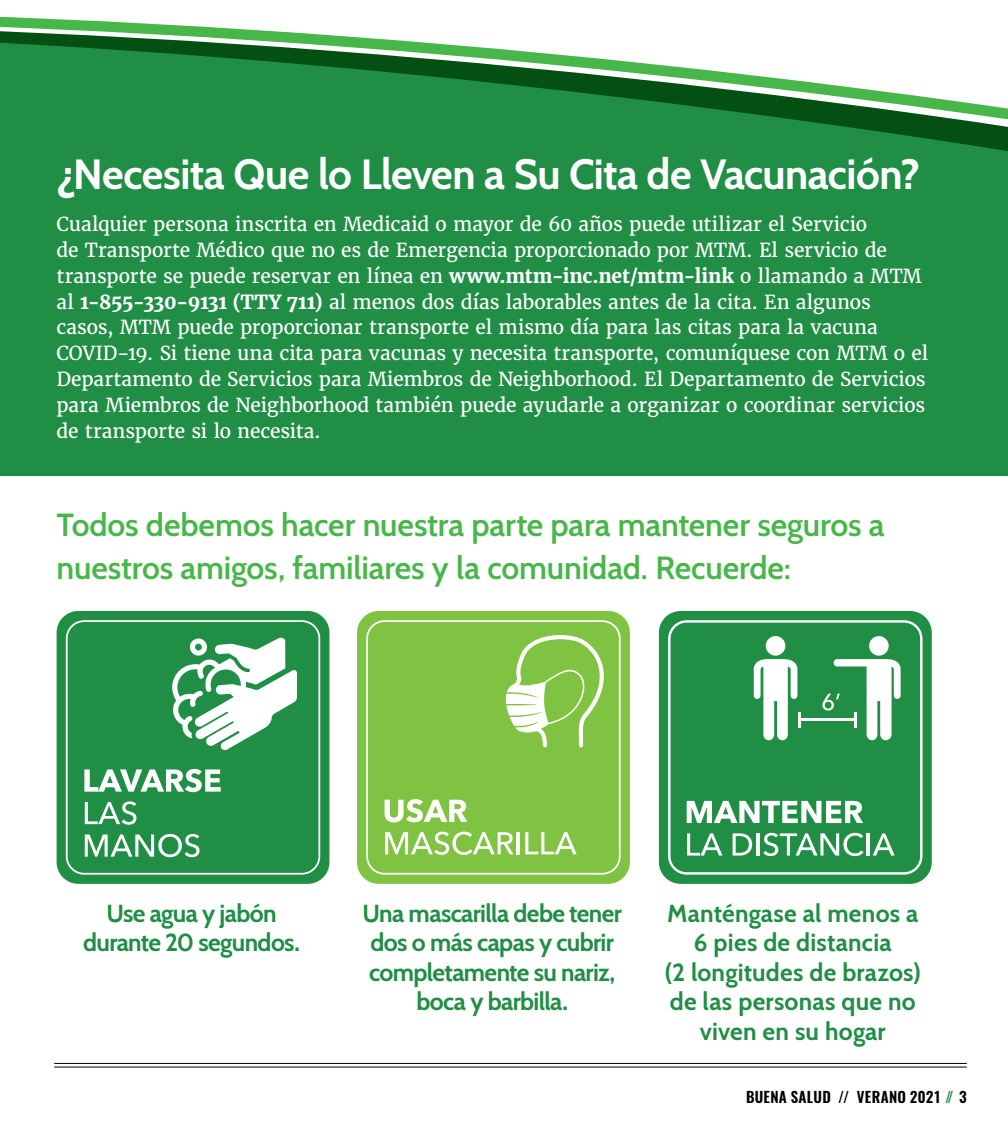
<style>
.page{position:relative;width:1008px;height:1134px;background:#fff}
.page>*{position:absolute;margin:0;border:0;box-sizing:border-box;transform-origin:0 0}
.body{font:700 42px "Cabin";letter-spacing:-.015em;color:#fff}
.body-2{font:600 32.02px/42.7px "Cabin";letter-spacing:-.005em;color:#48b749}
.body-3{font:700 24.5px/29.4px "Cabin";letter-spacing:-.02em;color:#208e44;text-align:center}
.body-4{font:700 24.5px/29.4px "Cabin";letter-spacing:.01em;color:#208e44;text-align:center}
.body-5{font:19.25px/25.9px "Merriweather";letter-spacing:-.005em;color:#fff}
.t1{font:600 14.88px "Oswald";letter-spacing:.02em;color:#000}
.s1{font-weight:700}
.s2{color:#208e44}
</style>
<div class="page">
<div style="left:57px;top:611px;width:272px;height:273px;background:#208e44;border-radius:22px"></div>
<div style="left:66px;top:620px;width:254px;height:255px;border:2px solid #fff;border-radius:17px"></div>
<svg style="left:84px;top:769px;width:137px;height:23px"></svg>
<svg style="left:85px;top:801px;width:51px;height:24px"></svg>
<svg style="left:85px;top:834px;width:115px;height:23px"></svg>
<svg style="left:172px;top:637px;width:125px;height:114px"></svg>
<div style="left:357px;top:611px;width:273px;height:273px;background:#80c342;border-radius:22px"></div>
<div style="left:366px;top:620px;width:255px;height:255px;border:2px solid #fff;border-radius:17px"></div>
<svg style="left:385px;top:799px;width:82px;height:23px"></svg>
<svg style="left:385px;top:832px;width:128px;height:23px"></svg>
<hr style="left:517px;top:832px;width:3px;height:22px;background:#fff">
<svg style="left:525px;top:832px;width:52px;height:22px"></svg>
<svg style="left:506px;top:635px;width:98px;height:112px"></svg>
<div style="left:659px;top:611px;width:273px;height:273px;background:#208e44;border-radius:22px"></div>
<svg style="left:668px;top:620px;width:255px;height:255px"></svg>
<svg style="left:687px;top:801px;width:176px;height:22px"></svg>
<svg style="left:687px;top:833px;width:35px;height:23px"></svg>
<svg style="left:733px;top:833px;width:19px;height:23px"></svg>
<hr style="left:756px;top:833px;width:4px;height:23px;background:#fff">
<svg style="left:763px;top:833px;width:101px;height:23px"></svg>
<hr style="left:867px;top:833px;width:3px;height:23px;background:#fff">
<svg style="left:873px;top:833px;width:22px;height:23px"></svg>
<div style="left:766px;top:636px;width:19px;height:20px;background:#fff;border-radius:50%"></div>
<div style="left:869px;top:636px;width:20px;height:20px;background:#fff;border-radius:50%"></div>
<hr style="left:799px;top:718px;width:56px;height:3px;background:#fff">
<svg style="left:754px;top:659px;width:46px;height:81px"></svg>
<svg style="left:822px;top:659px;width:79px;height:81px"></svg>
<hr style="left:54px;top:1063px;width:913px;height:1px;background:#000">
<hr style="left:54px;top:1067px;width:913px;height:1px;background:#000">
<div style="left:0;top:0;width:1008px;height:475px;background:#208e44"></div>
<svg style="left:0;top:0;width:1008px;height:151px"></svg>
<p class="body" style="left:57px;top:142px;width:865px">¿Necesita Que lo Lleven a Su Cita de Vacunación?</p>
<p class="body-5" style="left:57px;top:211px;width:873px">Cualquier persona inscrita en Medicaid o mayor de 60 años puede utilizar el Servicio<br>de Transporte Médico que no es de Emergencia proporcionado por MTM. El servicio de transporte se puede reservar en línea en <span class="s1">www.mtm-inc.net/mtm-link</span> o llamando a MTM al <span class="s1">1-855-330-9131 (TTY 711)</span> al menos dos días laborables antes de la cita. En algunos casos, MTM puede proporcionar transporte el mismo día para las citas para la vacuna COVID-19. Si tiene una cita para vacunas y necesita transporte, comuníquese con MTM o el Departamento de Servicios para Miembros de Neighborhood. El Departamento de Servicios para Miembros de Neighborhood también puede ayudarle a organizar o coordinar servicios de transporte si lo necesita.</p>
<p class="body-2" style="left:57px;top:504px;width:830px">Todos debemos hacer nuestra parte para mantener seguros a nuestros amigos, familiares y la comunidad. Recuerde:</p>
<p class="body-3" style="left:83px;top:897px;width:218px">Use agua y jabón durante 20 segundos.</p>
<p class="body-3" style="left:362px;top:897px;width:261px">Una mascarilla debe tener dos o más capas y cubrir completamente su nariz, boca y barbilla.</p>
<p class="body-4" style="left:665px;top:897px;width:258px">Manténgase al menos a<br>6 pies de distancia<br>(2 longitudes de brazos) de las personas que no viven en su hogar</p>
<p class="t1" style="left:746px;top:1087px;width:222px">BUENA SALUD // VERANO 2021 <span class="s2">//</span> 3</p>
</div>
